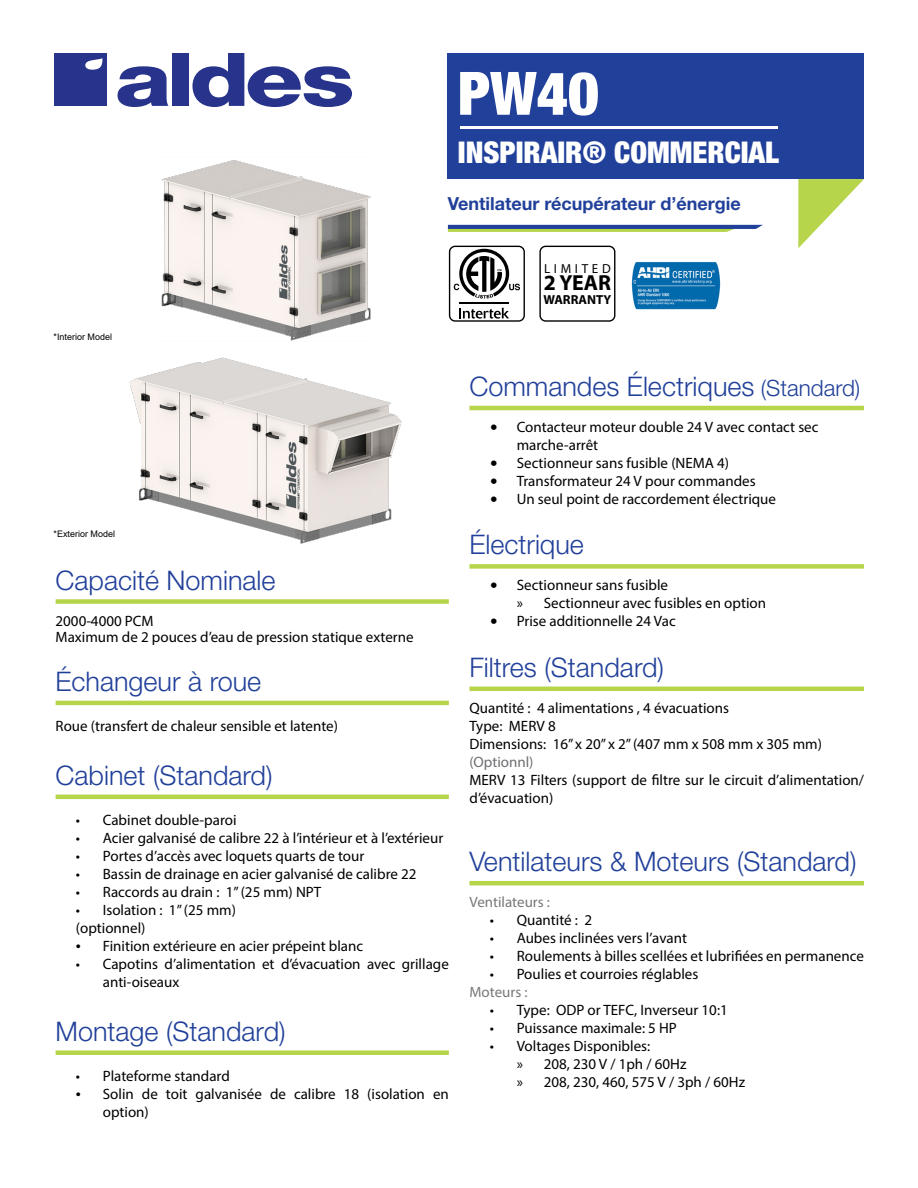
<style>
.page{position:relative;width:918px;height:1188px;background:#fff}
.page>*{position:absolute;margin:0;border:0;box-sizing:border-box;transform-origin:0 0}
.t1{font:900 condensed 59.85px "Helvetica Neue LT Std";color:#fff}
.t2{font:900 condensed 30px "Helvetica Neue LT Std";color:#fff}
.t3{font:300 27px "Helvetica Neue LT Std";color:#21409a}
.t4{font:700 21.9px "Myriad Pro";color:#000}
.t5{font:700 18px "Helvetica Neue LT Std";color:#21409a}
.t6{font:15px/18px "Myriad Pro";color:#000}
.t7{font:15px "Myriad Pro";color:#77787b}
.t8{font:15px "Myriad Pro";color:#6d6e71}
.t9{font:700 13.05px "Myriad Pro";color:#000}
.t10{font:13.05px "Myriad Pro";letter-spacing:.28em;color:#000}
.t11{font:9px "Arial";color:#000}
.s1{font-size:18px}
.s2{font-size:22.5px}
.s3{font-family:"Verdana"}
</style>
<div class="page">
<svg style="left:798px;top:179px;width:66px;height:69px"></svg>
<svg style="left:448px;top:225px;width:315px;height:7px;background:#668382"></svg>
<div style="left:448px;top:53px;width:416px;height:126px;background:#21409a"></div>
<hr style="left:460px;top:127px;width:317px;height:2px;background:#fff">
<div style="left:449px;top:246px;width:76px;height:76px;border:1px solid #000;border-radius:6px"></div>
<svg style="left:459px;top:308px;width:50px;height:11px"></svg>
<hr style="left:459px;top:302px;width:50px;height:2px;background:#000">
<svg style="left:454px;top:249px;width:66px;height:50px"></svg>
<img style="left:631px;top:262px;width:90px;height:47px">
<img style="left:129px;top:357px;width:273px;height:187px">
<img style="left:161px;top:160px;width:210px;height:181px">
<div style="left:539px;top:246px;width:76px;height:76px;border:1px solid #000;border-radius:6px"></div>
<div style="left:54px;top:53px;width:53px;height:53px;background:#28348b"></div>
<svg style="left:118px;top:66px;width:50px;height:41px"></svg>
<div style="left:172px;top:53px;width:17px;height:53px;background:#28348b"></div>
<svg style="left:192px;top:53px;width:160px;height:54px"></svg>
<svg style="left:85px;top:58px;width:18px;height:12px"></svg>
<div style="left:56px;top:599px;width:393px;height:5px;background:#b6d54b"></div>
<hr style="left:56px;top:701px;width:393px;height:4px;background:#b6d54b">
<hr style="left:56px;top:795px;width:393px;height:4px;background:#b6d54b">
<div style="left:56px;top:1050px;width:393px;height:5px;background:#b6d54b"></div>
<hr style="left:469px;top:406px;width:395px;height:4px;background:#b6d54b">
<div style="left:469px;top:564px;width:395px;height:5px;background:#b6d54b"></div>
<hr style="left:469px;top:687px;width:395px;height:4px;background:#b6d54b">
<hr style="left:469px;top:881px;width:395px;height:4px;background:#b6d54b">
<h1 class="t1" style="left:458px;top:57px;width:143px">PW40</h1>
<h2 class="t2" style="left:458px;top:134px;width:323px">INSPIRAIR® COMMERCIAL</h2>
<p class="t5" style="left:448px;top:193px;width:295px">Ventilateur récupérateur d’énergie</p>
<p class="t11" style="left:54px;top:330px;width:60px">*Interior Model</p>
<p class="t11" style="left:54px;top:528px;width:63px">*Exterior Model</p>
<h3 class="t3" style="left:56px;top:563px;width:222px">Capacité Nominale</h3>
<p class="t6" style="left:56px;top:612px;width:360px;line-height:16.5px">2000-4000 PCM<br>Maximum de 2 pouces d’eau de pression statique externe</p>
<h3 class="t3" style="left:56px;top:665px;width:207px">Échangeur à roue</h3>
<p class="t6" style="left:56px;top:717px;width:284px">Roue (transfert de chaleur sensible et latente)</p>
<h3 class="t3" style="left:56px;top:759px;width:219px">Cabinet (Standard)</h3>
<p class="t6" style="left:76px;top:811px;width:162px">• Cabinet double-paroi</p>
<p class="t6" style="left:76px;top:829px;width:369px">• Acier galvanisé de calibre 22 à l’intérieur et à l’extérieur</p>
<p class="t6" style="left:76px;top:847px;width:290px">• Portes d’accès avec loquets quarts de tour</p>
<p class="t6" style="left:76px;top:865px;width:342px">• Bassin de drainage en acier galvanisé de calibre 22</p>
<p class="t6" style="left:76px;top:883px;width:247px">• Raccords au drain : 1” (25 mm) NPT</p>
<p class="t6" style="left:76px;top:901px;width:162px">• Isolation : 1” (25 mm) (optionnel)</p>
<p class="t6" style="left:76px;top:937px;width:289px"><span class="s1">•</span> Finition extérieure en acier prépeint blanc</p>
<p class="t6" style="left:103px;top:955px;width:348px;text-indent:-27px">• Capotins d’alimentation et d’évacuation avec grillage anti-oiseaux</p>
<h3 class="t3" style="left:56px;top:1015px;width:232px">Montage (Standard)</h3>
<p class="t6" style="left:76px;top:1067px;width:155px">• Plateforme standard</p>
<p class="t6" style="left:103px;top:1085px;width:348px;text-indent:-27px"><span class="s1">•</span> Solin de toit galvanisée de calibre 18 (isolation en option)</p>
<p class="t10" style="left:544px;top:261px;width:68px">LIMITED</p>
<h3 class="t4" style="left:544px;top:269px;width:69px">2 YEAR</h3>
<p class="t9" style="left:543px;top:291px;width:69px">WARRANTY</p>
<h3 class="t3" style="left:469px;top:370px;width:392px">Commandes Électriques <span class="s2">(Standard)</span></h3>
<p class="t6" style="left:517px;top:418px;width:303px;text-indent:-27px"><span class="s3">•</span> Contacteur moteur double 24 V avec contact sec marche-arrêt</p>
<p class="t6" style="left:490px;top:454px;width:241px"><span class="s3">•</span> Sectionneur sans fusible (NEMA 4)</p>
<p class="t6" style="left:490px;top:472px;width:267px"><span class="s3">•</span> Transformateur 24 V pour commandes</p>
<p class="t6" style="left:490px;top:490px;width:288px"><span class="s3">•</span> Un seul point de raccordement électrique</p>
<h3 class="t3" style="left:469px;top:528px;width:116px">Électrique</h3>
<p class="t6" style="left:517px;top:576px;width:251px;text-indent:-27px"><span class="s3">•</span> Sectionneur sans fusible<br>» Sectionneur avec fusibles en option</p>
<p class="t6" style="left:490px;top:612px;width:188px"><span class="s3">•</span> Prise additionnelle 24 Vac</p>
<h3 class="t3" style="left:469px;top:651px;width:196px">Filtres (Standard)</h3>
<p class="t6" style="left:469px;top:699px;width:354px">Quantité : 4 alimentations , 4 évacuations<br>Type: MERV 8<br>Dimensions: 16” x 20” x 2” (407 mm x 508 mm x 305 mm)</p>
<p class="t8" style="left:469px;top:753px;width:66px">(Optionnl)</p>
<p class="t6" style="left:469px;top:771px;width:396px">MERV 13 Filters (support de filtre sur le circuit d’alimentation/ d’évacuation)</p>
<h3 class="t3" style="left:469px;top:845px;width:389px">Ventilateurs &amp; Moteurs (Standard)</h3>
<p class="t7" style="left:469px;top:893px;width:82px">Ventilateurs :</p>
<p class="t6" style="left:490px;top:911px;width:104px">• Quantité : 2</p>
<p class="t6" style="left:490px;top:929px;width:199px">• Aubes inclinées vers l’avant</p>
<p class="t6" style="left:490px;top:947px;width:376px">• Roulements à billes scellées et lubrifiées en permanence</p>
<p class="t6" style="left:490px;top:965px;width:210px">• Poulies et courroies réglables</p>
<p class="t7" style="left:469px;top:983px;width:60px">Moteurs :</p>
<p class="t6" style="left:490px;top:1001px;width:240px">• Type: ODP or TEFC, Inverseur 10:1</p>
<p class="t6" style="left:490px;top:1019px;width:189px">• Puissance maximale: 5 HP</p>
<p class="t6" style="left:517px;top:1037px;width:230px;text-indent:-27px">• Voltages Disponibles:<br>» 208, 230 V / 1ph / 60Hz<br>» 208, 230, 460, 575 V / 3ph / 60Hz</p>
</div>
